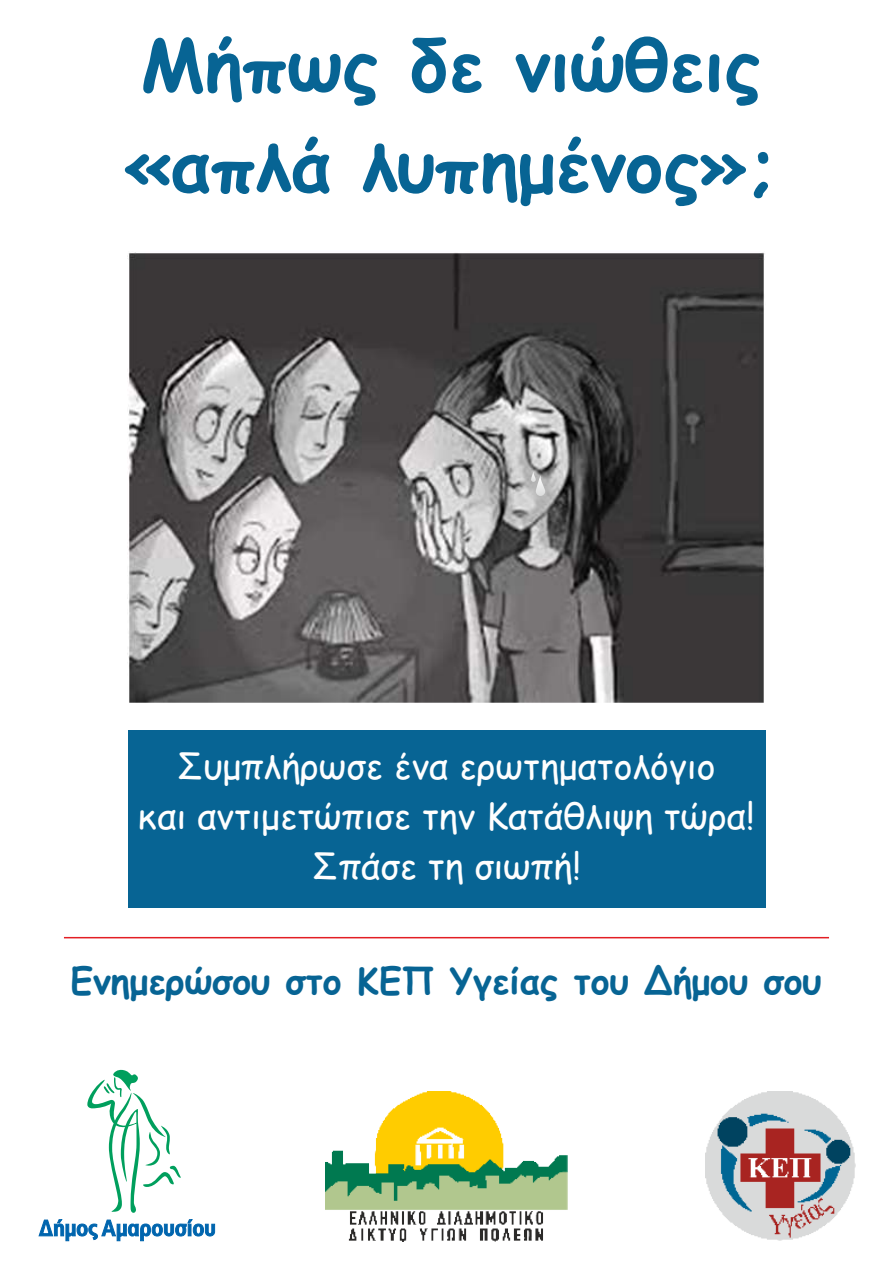
<style>
.page{position:relative;width:893px;height:1263px;background:#fff}
.page>*{position:absolute;margin:0;border:0;box-sizing:border-box;transform-origin:0 0}
.t1{font:700 72px/100.4px "Comic Sans MS";color:#076494}
.t2{font:36px/50.1px "Comic Sans MS";color:#fefefe;text-align:center}
.t3{font:700 36px "Comic Sans MS";color:#076494}
</style>
<div class="page">
<div style="left:128px;top:730px;width:637px;height:177px;background:#076494"></div>
<svg style="left:39px;top:1069px;width:176px;height:172px"></svg>
<img style="left:325px;top:1092px;width:243px;height:149px">
<img style="left:706px;top:1091px;width:149px;height:150px">
<img style="left:128px;top:252px;width:637px;height:451px">
<hr style="left:64px;top:937px;width:765px;height:1px;background:#e31e24">
<svg style="left:531px;top:470px;width:14px;height:26px"></svg>
<h1 class="t1" style="left:125px;top:22px;width:654px">Μήπως δε νιώθεις «απλά λυπημένος»;</h1>
<p class="t2" style="left:138px;top:745px;width:618px">Συμπλήρωσε ένα ερωτηματολόγιο<br>και αντιμετώπισε την Κατάθλιψη τώρα!<br>Σπάσε τη σιωπή!</p>
<p class="t3" style="left:71px;top:966px;width:752px">Ενημερώσου στο ΚΕΠ Υγείας του Δήμου σου</p>
</div>
